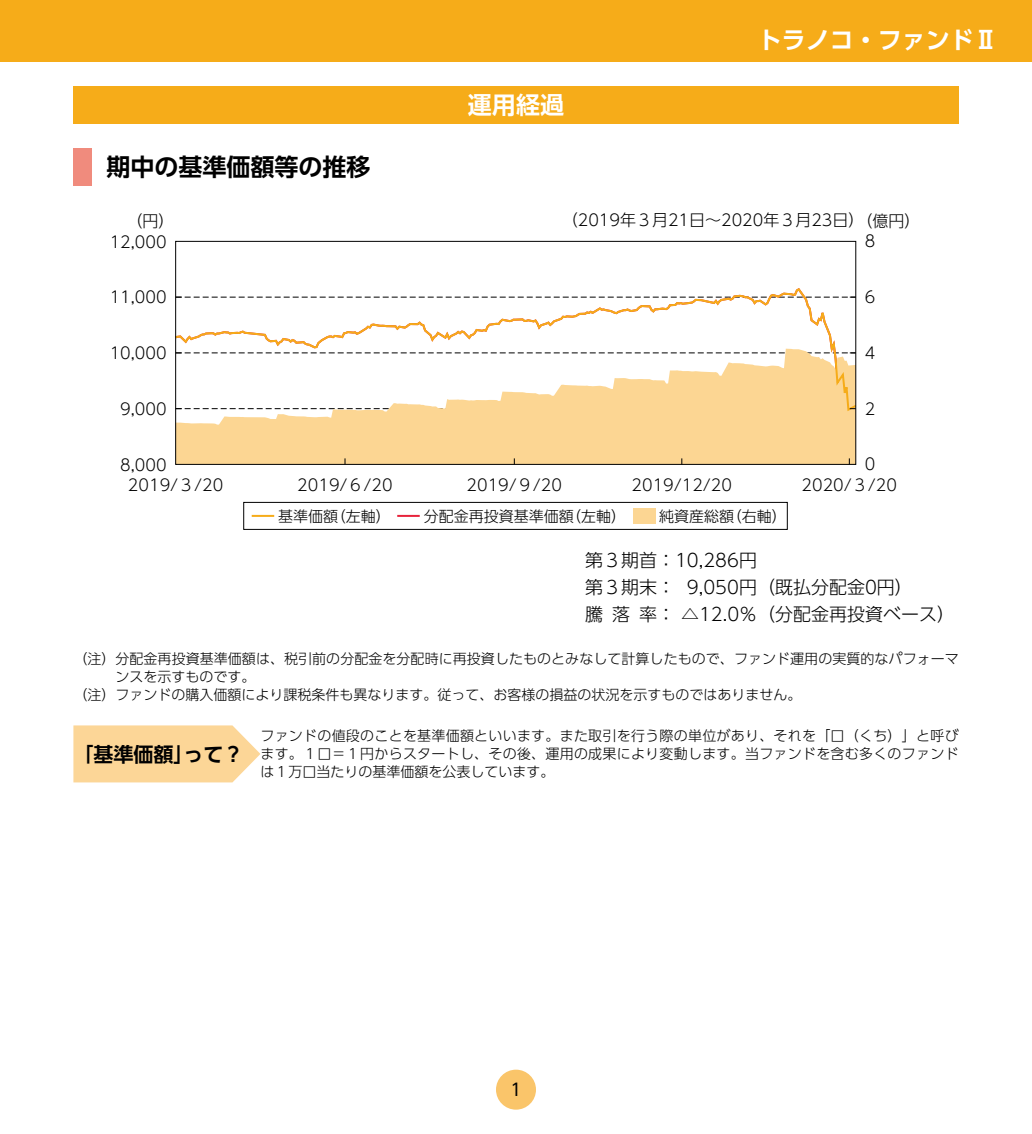
<style>
.page{position:relative;width:1032px;height:1134px;background:#fff}
.page>*{position:absolute;margin:0;border:0;box-sizing:border-box;transform-origin:0 0}
.t1{font:700 24px "UD Shin Go Pro De";color:#fff}
.t2{font:700 24px "UD Shin Go Pro De";color:#000}
.t3{font:700 20px "UD Shin Go Pro De";color:#000}
.t4{font:300 18px/27px "UD Shin Go Pro";color:#000}
.t5{font:17px "UD Shin Go Pro";color:#000}
.t6{font:300 16px "UD Shin Go NT Pro";color:#000}
.t7{font:300 16px "UD Shin Go Pro";color:#000}
.t8{font:300 15px "UD Shin Go Pro";color:#000}
.t9{font:300 14px/18px "UD Shin Go Pro";letter-spacing:.005em;color:#000;text-align:justify}
</style>
<div class="page">
<div style="left:496px;top:1070px;width:40px;height:40px;background:#fac56a;border-radius:50%"></div>
<div style="left:0;top:0;width:1032px;height:61px;background:#f6ac19"></div>
<div style="left:73px;top:86px;width:885px;height:37px;background:#f6ac19"></div>
<div style="left:73px;top:149px;width:18px;height:37px;background:#f08b7d"></div>
<svg style="left:73px;top:725px;width:187px;height:57px"></svg>
<div style="left:177px;top:413px;width:677px;height:50px;background:#fcd693"></div>
<svg style="left:177px;top:288px;width:677px;height:125px"></svg>
<div style="left:175px;top:241px;width:681px;height:224px;border:1px solid #000"></div>
<svg style="left:176px;top:408px;width:680px;height:1px"></svg>
<div style="left:243px;top:502px;width:545px;height:28px;border:1px solid #000"></div>
<hr style="left:252px;top:515px;width:22px;height:2px;background:#f6ac19">
<hr style="left:397px;top:515px;width:23px;height:2px;background:#e7233b">
<div style="left:633px;top:508px;width:22px;height:15px;background:#fcd693"></div>
<h1 class="t2" style="left:106px;top:148px;width:266px">期中の基準価額等の推移</h1>
<h1 class="t1" style="left:468px;top:85px;width:97px">運用経過</h1>
<h1 class="t1" style="left:758px;top:20px;width:241px">トラノコ・ファンドⅡ</h1>
<p class="t7" style="left:126px;top:207px;width:49px">（円）</p>
<p class="t7" style="left:562px;top:207px;width:360px">（2019年３月21日～2020年３月23日）（億円）</p>
<p class="t6" style="left:110px;top:228px;width:58px">12,000</p>
<p class="t6" style="left:865px;top:228px;width:12px">8</p>
<p class="t6" style="left:110px;top:284px;width:58px">11,000</p>
<p class="t6" style="left:865px;top:284px;width:12px">6</p>
<p class="t6" style="left:110px;top:340px;width:58px">10,000</p>
<p class="t6" style="left:865px;top:340px;width:12px">4</p>
<p class="t6" style="left:120px;top:396px;width:48px">9,000</p>
<p class="t6" style="left:865px;top:396px;width:12px">2</p>
<p class="t6" style="left:120px;top:451px;width:48px">8,000</p>
<p class="t6" style="left:865px;top:451px;width:12px">0</p>
<p class="t6" style="left:128px;top:471px;width:97px">2019/３/20</p>
<p class="t6" style="left:297px;top:471px;width:97px">2019/６/20</p>
<p class="t6" style="left:467px;top:471px;width:97px">2019/９/20</p>
<p class="t6" style="left:631px;top:471px;width:102px">2019/12/20</p>
<p class="t6" style="left:801px;top:471px;width:97px">2020/３/20</p>
<p class="t8" style="left:278px;top:504px;width:114px">基準価額（左軸）</p>
<p class="t8" style="left:424px;top:504px;width:204px">分配金再投資基準価額（左軸）</p>
<p class="t8" style="left:659px;top:504px;width:129px">純資産総額（右軸）</p>
<p class="t4" style="left:585px;top:546px;width:372px">第３期首：10,286円<br>第３期末： 9,050円（既払分配金0円）<br>騰落率： △12.0％（分配金再投資ベース）</p>
<p class="t9" style="left:73px;top:649px;width:887px">（注）分配金再投資基準価額は、税引前の分配金を分配時に再投資したものとみなして計算したもので、ファンド運用の実質的なパフォーマ</p>
<p class="t9" style="left:115px;top:667px;width:141px">ンスを示すものです。</p>
<p class="t9" style="left:73px;top:685px;width:729px">（注）ファンドの購入価額により課税条件も異なります。従って、お客様の損益の状況を示すものではありません。</p>
<h2 class="t3" style="left:83px;top:738px;width:162px">｢基準価額｣って？</h2>
<p class="t9" style="left:260px;top:726px;width:700px">ファンドの値段のことを基準価額といいます。また取引を行う際の単位があり、それを「口（くち）」と呼びます。１口＝１円からスタートし、その後、運用の成果により変動します。当ファンドを含む多くのファンドは１万口当たりの基準価額を公表しています。</p>
<p class="t5" style="left:510px;top:1076px;width:13px">1</p>
</div>
